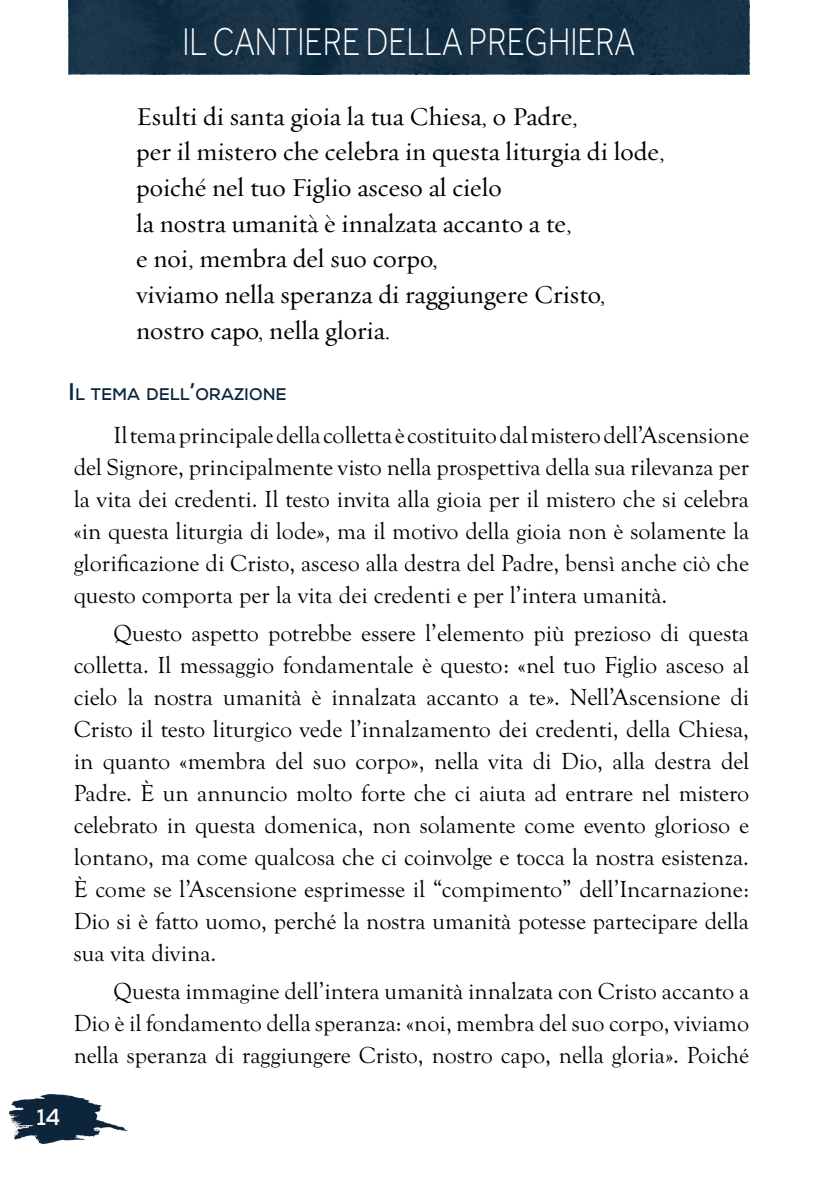
<style>
.page{position:relative;width:840px;height:1191px;background:#fff}
.page>*{position:absolute;margin:0;border:0;box-sizing:border-box;transform-origin:0 0}
.Apertura_CAPITOLO{font:300 40px "Effra";color:#fff;scale:.81 1}
.Citazione_MR__latino{font:26px "Requiem Text HTF Roman";color:#000}
.Paragrafo_testo_norm{font:24px/32px "Goudy Old Sty";color:#000;text-align:justify}
.t1{font:700 23px "Nexa";color:#fff;scale:.95 1}
.Sottotitolo_MESSA{font:700 16.8px "Nexa";color:#0d253b}
.s1{font-size:24px}
</style>
<div class="page">
<img style="left:9px;top:1094px;width:118px;height:49px">
<div style="left:69px;top:0;width:678px;height:74px;background:#183246"></div>
<p class="Apertura_CAPITOLO" style="left:182px;top:19px;width:560px">IL CANTIERE DELLA PREGHIERA</p>
<p class="Citazione_MR__latino" style="left:136px;top:101px;width:442px">Esulti di santa gioia la tua Chiesa, o Padre,</p>
<p class="Citazione_MR__latino" style="left:136px;top:136px;width:529px">per il mistero che celebra in questa liturgia di lode,</p>
<p class="Citazione_MR__latino" style="left:136px;top:172px;width:367px">poiché nel tuo Figlio asceso al cielo</p>
<p class="Citazione_MR__latino" style="left:136px;top:208px;width:436px">la nostra umanità è innalzata accanto a te,</p>
<p class="Citazione_MR__latino" style="left:136px;top:243px;width:303px">e noi, membra del suo corpo,</p>
<p class="Citazione_MR__latino" style="left:136px;top:279px;width:470px">viviamo nella speranza di raggiungere Cristo,</p>
<p class="Citazione_MR__latino" style="left:136px;top:315px;width:255px">nostro capo, nella gloria.</p>
<p class="Sottotitolo_MESSA" style="left:68px;top:383px;width:220px"><span class="s1">I</span> L TEMA DELL<span class="s1">’</span>ORAZIONE</p>
<p class="Paragrafo_testo_norm" style="left:74px;top:420px;width:676px;text-indent:40px">Il tema principale della colletta è costituito dal mistero dell’Ascensione del Signore, principalmente visto nella prospettiva della sua rilevanza per la vita dei credenti. Il testo invita alla gioia per il mistero che si celebra «in questa liturgia di lode», ma il motivo della gioia non è solamente la glorificazione di Cristo, asceso alla destra del Padre, bensì anche ciò che questo comporta per la vita dei credenti e per l’intera umanità.</p>
<p class="Paragrafo_testo_norm" style="left:74px;top:617px;width:676px;text-indent:40px">Questo aspetto potrebbe essere l’elemento più prezioso di questa colletta. Il messaggio fondamentale è questo: «nel tuo Figlio asceso al cielo la nostra umanità è innalzata accanto a te». Nell’Ascensione di Cristo il testo liturgico vede l’innalzamento dei credenti, della Chiesa, in quanto «membra del suo corpo», nella vita di Dio, alla destra del Padre. È un annuncio molto forte che ci aiuta ad entrare nel mistero celebrato in questa domenica, non solamente come evento glorioso e lontano, ma come qualcosa che ci coinvolge e tocca la nostra esistenza.<br>È come se l’Ascensione esprimesse il “compimento” dell’Incarnazione:<br>Dio si è fatto uomo, perché la nostra umanità potesse partecipare della sua vita divina.</p>
<p class="Paragrafo_testo_norm" style="left:74px;top:975px;width:676px;text-indent:40px">Questa immagine dell’intera umanità innalzata con Cristo accanto a Dio è il fondamento della speranza: «noi, membra del suo corpo, viviamo nella speranza di raggiungere Cristo, nostro capo, nella gloria». Poiché</p>
<p class="t1" style="left:36px;top:1102px;width:27px">14</p>
</div>
